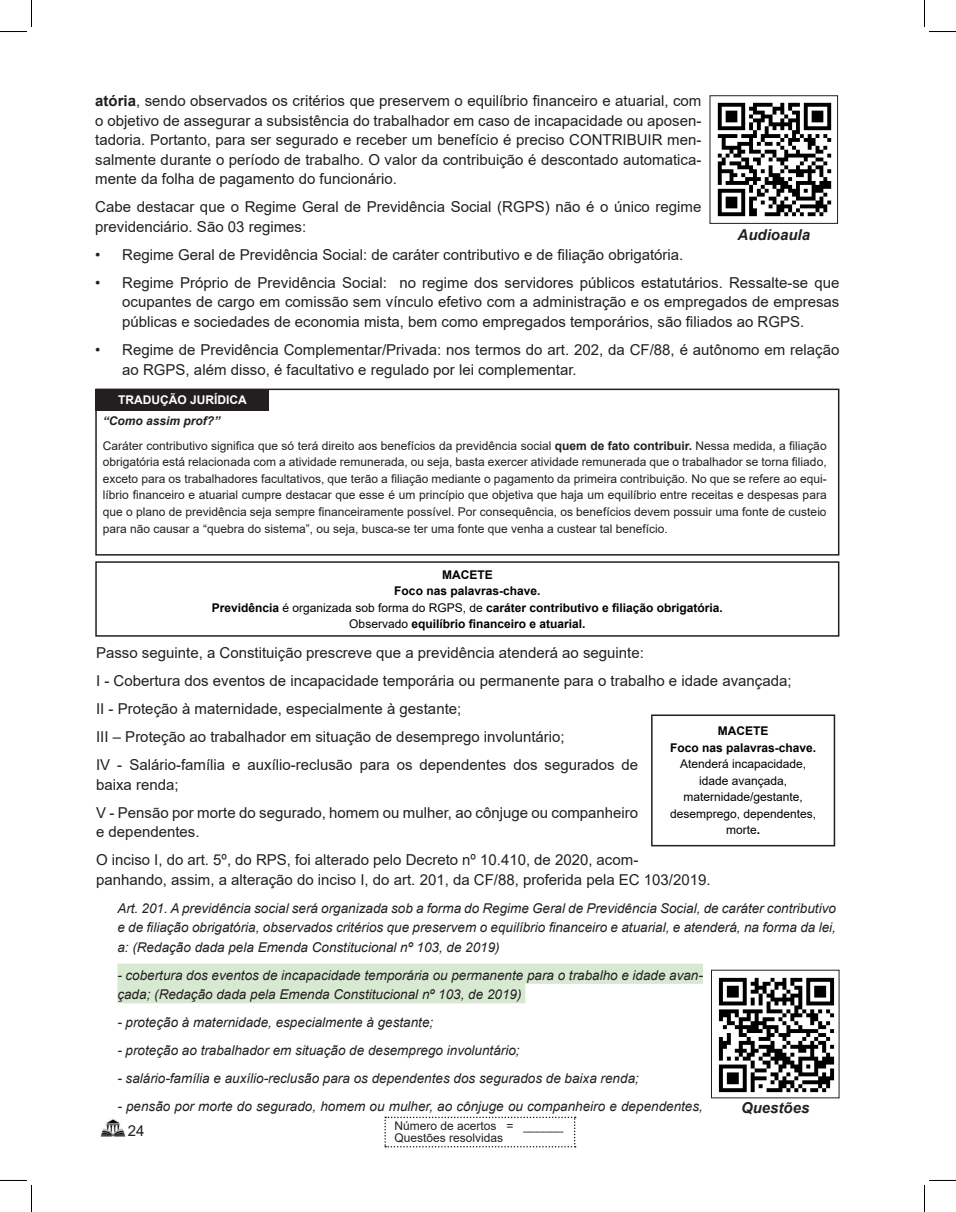
<style>
.page{position:relative;width:956px;height:1212px;background:#fff}
.page>*{position:absolute;margin:0;border:0;box-sizing:border-box;transform-origin:0 0}
.Texto{font:15px/19.5px "Arial";color:#231f20}
.t1{font:italic 700 15px "Arial";color:#231f20}
.aRTIGO{font:italic 13.5px/19.5px "Arial";color:#231f20;text-align:justify}
.Texto_Tabela{font:12px/16.5px "Arial";color:#231f20}
.Quadros{font:700 12px "Arial";color:#000}
.Quadros-2{font:12px/16.5px "Arial";color:#000;text-align:center}
.TITULO{font:700 12px "Arial";color:#fff}
.Texto_Tabela-2{font:italic 700 12px "Arial";color:#231f20}
.s1{font-weight:700}
.s2{font-weight:400}
</style>
<div class="page">
<img style="left:100px;top:1118px;width:26px;height:19px">
<svg style="left:384px;top:1116px;width:192px;height:31px"></svg>
<div style="left:117px;top:963px;width:586px;height:20px;background:#d8e9d2"></div>
<div style="left:117px;top:982px;width:408px;height:21px;background:#d8e9d2"></div>
<img style="left:718px;top:977px;width:117px;height:116px">
<img style="left:717px;top:102px;width:115px;height:115px">
<div style="left:710px;top:95px;width:128px;height:129px;border:1px solid #231f20"></div>
<div style="left:95px;top:388px;width:744px;height:167px;border:2px solid #231f20"></div>
<div style="left:95px;top:388px;width:174px;height:22px;background:#231f20"></div>
<div style="left:95px;top:561px;width:744px;height:75px;border:2px solid #231f20"></div>
<div style="left:651px;top:714px;width:184px;height:132px;border:2px solid #231f20"></div>
<svg style="left:0;top:0;width:32px;height:32px"></svg>
<svg style="left:0;top:1179px;width:32px;height:32px"></svg>
<svg style="left:924px;top:0;width:32px;height:32px"></svg>
<svg style="left:924px;top:1179px;width:32px;height:32px"></svg>
<p class="Texto" style="left:95px;top:91px;width:608px;text-align:justify"><span class="s1">atória</span>, sendo observados os critérios que preservem o equilíbrio financeiro e atuarial, com o objetivo de assegurar a subsistência do trabalhador em caso de incapacidade ou aposen&shy;tadoria. Portanto, para ser segurado e receber um benefício é preciso CONTRIBUIR men&shy;salmente durante o período de trabalho. O valor da contribuição é descontado automatica&shy;mente da folha de pagamento do funcionário.</p>
<p class="Texto" style="left:95px;top:197px;width:608px">Cabe destacar que o Regime Geral de Previdência Social (RGPS) não é o único regime previdenciário. São 03 regimes:</p>
<p class="Texto" style="left:95px;top:245px;width:590px">• Regime Geral de Previdência Social: de caráter contributivo e de filiação obrigatória.</p>
<p class="Texto" style="left:122px;top:273px;width:719px;text-align:justify;text-indent:-27px">• Regime Próprio de Previdência Social: no regime dos servidores públicos estatutários. Ressalte-se que ocupantes de cargo em comissão sem vínculo efetivo com a administração e os empregados de empresas públicas e sociedades de economia mista, bem como empregados temporários, são filiados ao RGPS.</p>
<p class="Texto" style="left:122px;top:340px;width:719px;text-indent:-27px">• Regime de Previdência Complementar/Privada: nos termos do art. 202, da CF/88, é autônomo em relação ao RGPS, além disso, é facultativo e regulado por lei complementar.</p>
<p class="t1" style="left:737px;top:225px;width:74px">Audioaula</p>
<p class="TITULO" style="left:118px;top:391px;width:130px">TRADUÇÃO JURÍDICA</p>
<p class="Texto_Tabela-2" style="left:103px;top:412px;width:119px">“Como assim prof?”</p>
<p class="Texto_Tabela" style="left:103px;top:437px;width:725px;text-align:justify">Caráter contributivo significa que só terá direito aos benefícios da previdência social <span class="s1">quem de fato contribuir.</span> Nessa medida, a filiação obrigatória está relacionada com a atividade remunerada, ou seja, basta exercer atividade remunerada que o trabalhador se torna filiado, exceto para os trabalhadores facultativos, que terão a filiação mediante o pagamento da primeira contribuição. No que se refere ao equi&shy;líbrio financeiro e atuarial cumpre destacar que esse é um princípio que objetiva que haja um equilíbrio entre receitas e despesas para que o plano de previdência seja sempre financeiramente possível. Por consequência, os benefícios devem possuir uma fonte de custeio para não causar a “quebra do sistema”, ou seja, busca-se ter uma fonte que venha a custear tal benefício.</p>
<p class="Quadros" style="left:442px;top:565px;width:52px">MACETE</p>
<p class="Quadros" style="left:394px;top:582px;width:148px">Foco nas palavras-chave.</p>
<p class="Quadros" style="left:212px;top:598px;width:512px">Previdência <span class="s2">é organizada sob forma do RGPS, de</span> caráter contributivo e filiação obrigatória.</p>
<p class="Quadros" style="left:349px;top:615px;width:238px"><span class="s2">Observado</span> equilíbrio financeiro e atuarial.</p>
<p class="Texto" style="left:96px;top:642px;width:549px">Passo seguinte, a Constituição prescreve que a previdência atenderá ao seguinte:</p>
<p class="Texto" style="left:96px;top:670px;width:697px">I - Cobertura dos eventos de incapacidade temporária ou permanente para o trabalho e idade avançada;</p>
<p class="Texto" style="left:96px;top:698px;width:367px">II - Proteção à maternidade, especialmente à gestante;</p>
<p class="Texto" style="left:96px;top:726px;width:470px">III – Proteção ao trabalhador em situação de desemprego involuntário;</p>
<p class="Texto" style="left:96px;top:754px;width:544px">IV - Salário-família e auxílio-reclusão para os dependentes dos segurados de baixa renda;</p>
<p class="Texto" style="left:96px;top:802px;width:544px">V - Pensão por morte do segurado, homem ou mulher, ao cônjuge ou companheiro e dependentes.</p>
<p class="Texto" style="left:96px;top:849px;width:616px">O inciso I, do art. 5º, do RPS, foi alterado pelo Decreto nº 10.410, de 2020, acom&shy;panhando, assim, a alteração do inciso I, do art. 201, da CF/88, proferida pela EC 103/2019.</p>
<p class="aRTIGO" style="left:117px;top:898px;width:720px">Art. 201. A previdência social será organizada sob a forma do Regime Geral de Previdência Social, de caráter contributivo e de filiação obrigatória, observados critérios que preservem o equilíbrio financeiro e atuarial, e atenderá, na forma da lei, a: (Redação dada pela Emenda Constitucional nº 103, de 2019)</p>
<p class="aRTIGO" style="left:117px;top:965px;width:587px">- cobertura dos eventos de incapacidade temporária ou permanente para o trabalho e idade avan&shy;çada; (Redação dada pela Emenda Constitucional nº 103, de 2019)</p>
<p class="aRTIGO" style="left:117px;top:1012px;width:317px">- proteção à maternidade, especialmente à gestante;</p>
<p class="aRTIGO" style="left:117px;top:1040px;width:404px">- proteção ao trabalhador em situação de desemprego involuntário;</p>
<p class="aRTIGO" style="left:117px;top:1068px;width:523px">- salário-família e auxílio-reclusão para os dependentes dos segurados de baixa renda;</p>
<p class="aRTIGO" style="left:117px;top:1096px;width:587px">- pensão por morte do segurado, homem ou mulher, ao cônjuge ou companheiro e dependentes,</p>
<p class="Quadros" style="left:718px;top:722px;width:52px">MACETE</p>
<p class="Quadros" style="left:670px;top:739px;width:148px">Foco nas palavras-chave.</p>
<p class="Quadros-2" style="left:670px;top:755px;width:148px">Atenderá incapacidade, idade avançada, maternidade/gestante, desemprego, dependentes, morte<span class="s1">.</span></p>
<p class="t1" style="left:741px;top:1096px;width:70px">Questões</p>
<p class="Texto" style="left:128px;top:1120px;width:18px">24</p>
<p class="Texto_Tabela" style="left:394px;top:1119px;width:171px;line-height:12px">Número de acertos = ______<br>Questões resolvidas</p>
</div>
